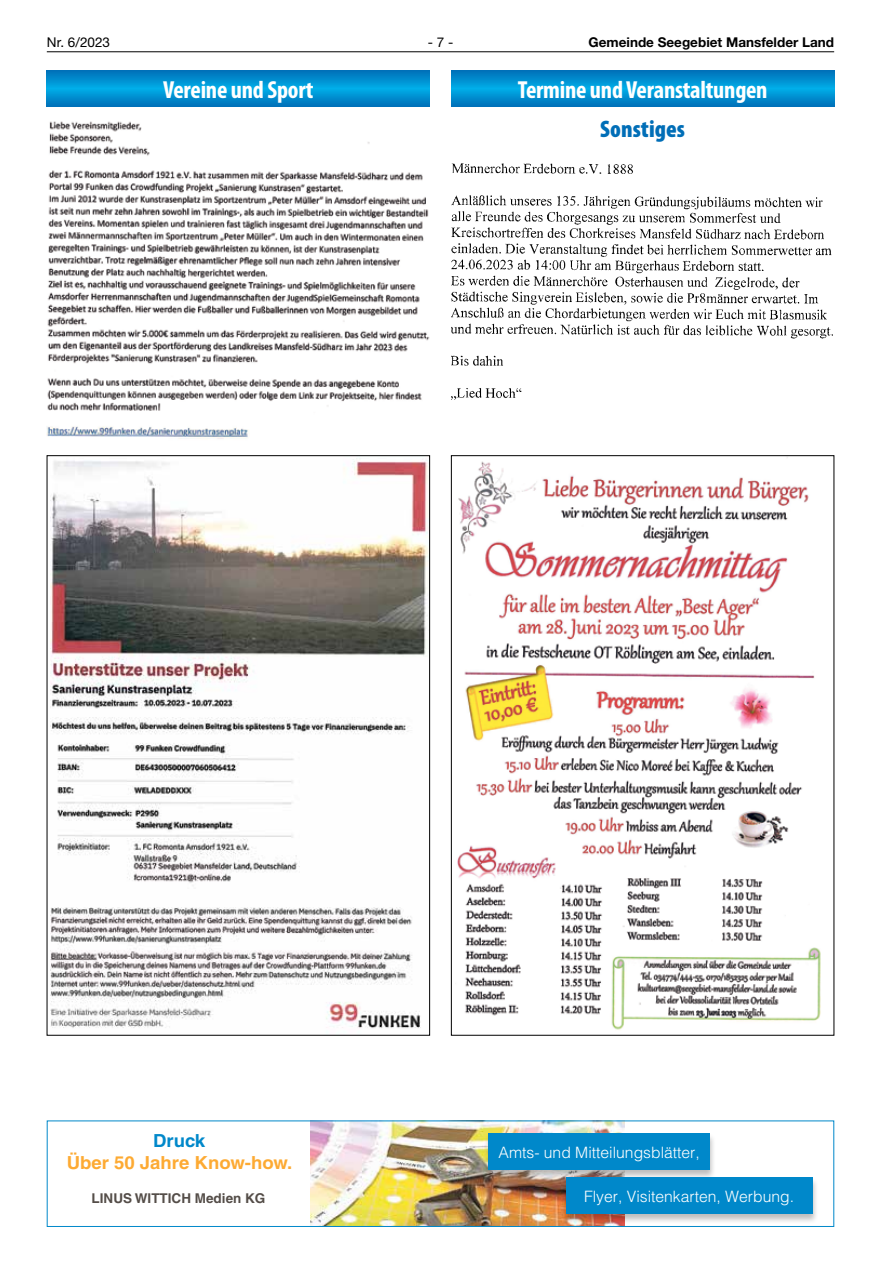
<style>
.page{position:relative;width:881px;height:1263px;background:#fff}
.page>*{position:absolute;margin:0;border:0;box-sizing:border-box;transform-origin:0 0}
.t1{font:700 condensed 24.75px "Myriad Pro";letter-spacing:-.01em;color:#fff}
.t2{font:900 condensed 24px "Myriad Pro";color:#006eb7}
.t3{font:700 18px "Helvetica LT";color:#fdaa33}
.t4{font:700 18px "Helvetica LT";color:#0088ca}
.t5{font:300 15.6px "Helvetica LT";color:#fff}
.t6{font:700 13.5px "Helvetica Neue LT";color:#000}
.t7{font:700 13.5px "Helvetica LT";color:#544d48}
.t8{font:13.5px "Helvetica Neue LT";letter-spacing:.005em;color:#000}
</style>
<div class="page">
<hr style="left:47px;top:51px;width:786px;height:1px;background:#000">
<img style="left:50px;top:458px;width:377px;height:570px">
<img style="left:47px;top:121px;width:382px;height:318px">
<svg style="left:47px;top:70px;width:382px;height:36px;background:#008dcf"></svg>
<svg style="left:451px;top:70px;width:382px;height:36px;background:#008dcf"></svg>
<img style="left:451px;top:164px;width:381px;height:236px">
<img style="left:457px;top:457px;width:364px;height:573px">
<img style="left:310px;top:1122px;width:314px;height:103px">
<div style="left:484px;top:1132px;width:231px;height:48px;background:#000;opacity:.26"></div>
<div style="left:488px;top:1133px;width:221px;height:37px;background:#0088ca"></div>
<div style="left:561px;top:1177px;width:257px;height:47px;background:#000;opacity:.26"></div>
<div style="left:565px;top:1178px;width:247px;height:36px;background:#0088ca"></div>
<div style="left:47px;top:1120px;width:786px;height:107px;border:1px solid #0088ca"></div>
<p class="t8" style="left:47px;top:34px;width:65px">Nr. 6/2023</p>
<p class="t8" style="left:427px;top:34px;width:27px">- 7 -</p>
<p class="t6" style="left:588px;top:34px;width:247px">Gemeinde Seegebiet Mansfelder Land</p>
<h1 class="t1" style="left:163px;top:74px;width:152px">Vereine und Sport</h1>
<h1 class="t1" style="left:517px;top:74px;width:251px">Termine und Veranstaltungen</h1>
<h2 class="t2" style="left:600px;top:114px;width:86px">Sonstiges</h2>
<p class="t4" style="left:153px;top:1130px;width:54px">Druck</p>
<p class="t3" style="left:67px;top:1151px;width:227px">Über 50 Jahre Know-how.</p>
<p class="t7" style="left:92px;top:1190px;width:175px">LINUS WITTICH Medien KG</p>
<p class="t5" style="left:584px;top:1187px;width:211px">Flyer, Visitenkarten, Werbung.</p>
<p class="t5" style="left:498px;top:1142px;width:203px">Amts- und Mitteilungsblätter,</p>
</div>
